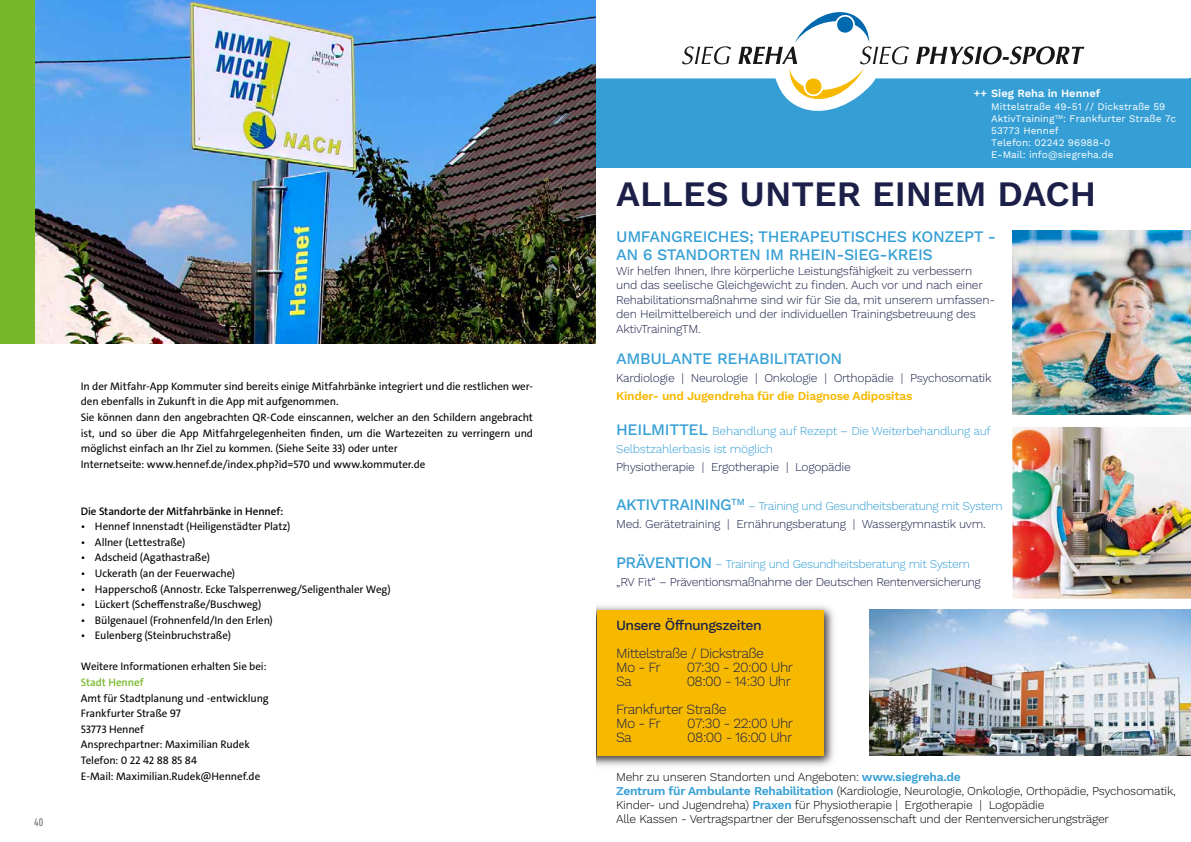
<style>
.page{position:relative;width:1191px;height:842px;background:#fff}
.page>*{position:absolute;margin:0;border:0;box-sizing:border-box;transform-origin:0 0}
.t1{font:600 35.8px "Work Sans";color:#1c2049}
.t2{font:500 16.1px/18.1px "Work Sans";letter-spacing:-.02em;color:#359fd5}
.t3{font:300 14px/14px "Work Sans";letter-spacing:-.04em;color:#1c204a}
.t4{font:500 14px "Work Sans";letter-spacing:-.04em;color:#1c204a}
.t5{font:300 12px/14.5px "Work Sans";letter-spacing:-.02em;color:#1c2049}
.t6{font:300 12px/14.1px "Work Sans";letter-spacing:-.02em;color:#000}
.t7{font:300 12px/18.1px "Work Sans";letter-spacing:-.02em;color:#359fd5}
.t8{font:600 12px "Work Sans";letter-spacing:-.02em;color:#f6b900}
.t9{font:11px/15.6px "The Sans";letter-spacing:-.01em;color:#000}
.t10{font:600 11px "The Sans";letter-spacing:-.005em;color:#000}
.t11{font:600 11px "Work Sans";color:#fff}
.t12{font:600 11px "The Sans";letter-spacing:-.005em;color:#76b82a}
.t13{font:11px "D DIN Condensed";color:#646363}
.t14{font:10px/12px "Work Sans";color:#fff}
.t15{font:5px "The Sans";letter-spacing:.015em;color:#768089}
.s1{font-weight:500;font-size:16.1px}
.s2{font-weight:500;font-size:16.1px;color:#359fd5}
.s3{color:#359fd5}
.s4{font-weight:600;color:#359fd5}
</style>
<div class="page">
<div style="left:597px;top:78px;width:594px;height:90px;background:#359fd5"></div>
<svg style="left:597px;top:46px;width:591px;height:65px"></svg>
<svg style="left:682px;top:46px;width:49px;height:18px"></svg>
<svg style="left:738px;top:12px;width:171px;height:93px"></svg>
<svg style="left:916px;top:46px;width:168px;height:18px"></svg>
<img style="left:597px;top:606px;width:237px;height:160px">
<div style="left:597px;top:610px;width:226px;height:145px;background:#f6b900"></div>
<img style="left:1012px;top:230px;width:179px;height:185px">
<img style="left:1012px;top:427px;width:179px;height:172px">
<img style="left:869px;top:610px;width:322px;height:145px">
<img style="left:34px;top:0;width:561px;height:343px">
<div style="left:0;top:0;width:34px;height:343px;background:#76b82a"></div>
<p class="t13" style="left:34px;top:816px;width:11px">40</p>
<p class="t15" style="left:547px;top:327px;width:69px;rotate:-90deg">Foto: Dominique Müller-Grote</p>
<p class="t9" style="left:81px;top:378px;width:454px">In der Mitfahr-App Kommuter sind bereits einige Mitfahrbänke integriert und die restlichen wer&shy;den ebenfalls in Zukunft in die App mit aufgenommen.<br>Sie können dann den angebrachten QR-Code einscannen, welcher an den Schildern angebracht ist, und so über die App Mitfahrgelegenheiten finden, um die Wartezeiten zu verringern und möglichst einfach an Ihr Ziel zu kommen. (Siehe Seite 33) oder unter<br>Internetseite: www.hennef.de/index.php?id=570 und www.kommuter.de</p>
<p class="t10" style="left:81px;top:504px;width:204px">Die Standorte der Mitfahrbänke in Hennef:</p>
<p class="t9" style="left:81px;top:519px;width:211px">• Hennef Innenstadt (Heiligenstädter Platz)</p>
<p class="t9" style="left:81px;top:534px;width:106px">• Allner (Lettestraße)</p>
<p class="t9" style="left:81px;top:550px;width:131px">• Adscheid (Agathastraße)</p>
<p class="t9" style="left:81px;top:565px;width:156px">• Uckerath (an der Feuerwache)</p>
<p class="t9" style="left:81px;top:581px;width:311px">• Happerschoß (Annostr. Ecke Talsperrenweg/Seligenthaler Weg)</p>
<p class="t9" style="left:81px;top:597px;width:182px">• Lückert (Scheffenstraße/Buschweg)</p>
<p class="t9" style="left:81px;top:612px;width:194px">• Bülgenauel (Frohnenfeld/In den Erlen)</p>
<p class="t9" style="left:81px;top:628px;width:152px">• Eulenberg (Steinbruchstraße)</p>
<p class="t9" style="left:81px;top:659px;width:187px">Weitere Informationen erhalten Sie bei:</p>
<p class="t12" style="left:81px;top:675px;width:64px">Stadt Hennef</p>
<p class="t9" style="left:81px;top:690px;width:189px">Amt für Stadtplanung und -entwicklung<br>Frankfurter Straße 97<br>53773 Hennef<br>Ansprechpartner: Maximilian Rudek<br>Telefon: 0 22 42 88 85 84<br>E-Mail: Maximilian.Rudek@Hennef.de</p>
<p class="t11" style="left:974px;top:87px;width:128px">++ Sieg Reha in Hennef</p>
<p class="t14" style="left:991px;top:101px;width:186px">Mittelstraße 49-51 // Dickstraße 59<br>AktivTraining<sup>TM</sup>: Frankfurter Straße 7c<br>53773 Hennef<br>Telefon: 02242 96988-0<br>E-Mail: info@siegreha.de</p>
<h1 class="t1" style="left:616px;top:173px;width:481px">ALLES UNTER EINEM DACH</h1>
<h2 class="t2" style="left:616px;top:229px;width:381px">UMFANGREICHES; THERAPEUTISCHES KONZEPT -<br>AN 6 STANDORTEN IM RHEIN-SIEG-KREIS</h2>
<p class="t5" style="left:616px;top:264px;width:380px">Wir helfen Ihnen, Ihre körperliche Leistungsfähigkeit zu verbessern und das seelische Gleichgewicht zu finden. Auch vor und nach einer Rehabilitationsmaßnahme sind wir für Sie da, mit unserem umfassen&shy;den Heilmittelbereich und der individuellen Trainingsbetreuung des AktivTrainingTM.</p>
<h2 class="t2" style="left:616px;top:350px;width:228px">AMBULANTE REHABILITATION</h2>
<p class="t5" style="left:616px;top:371px;width:377px">Kardiologie | Neurologie | Onkologie | Orthopädie | Psychosomatik</p>
<p class="t8" style="left:616px;top:389px;width:298px">Kinder- und Jugendreha für die Diagnose Adipositas</p>
<p class="t7" style="left:616px;top:422px;width:376px"><span class="s1">HEILMITTEL</span> Behandlung auf Rezept – Die Weiterbehandlung auf<br>Selbstzahlerbasis ist möglich</p>
<p class="t5" style="left:616px;top:460px;width:236px">Physiotherapie | Ergotherapie | Logopädie</p>
<p class="t5" style="left:616px;top:497px;width:388px;line-height:18.1px"><span class="s2">AKTIVTRAINING</span><sup>TM</sup> <span class="s3">– Training und Gesundheitsberatung mit System<br></span>Med. Gerätetraining | Ernährungsberatung | Wassergymnastik uvm.</p>
<p class="t5" style="left:616px;top:556px;width:366px;line-height:18.1px"><span class="s2">PRÄVENTION</span> <span class="s3">– Training und Gesundheitsberatung mit System </span>„RV Fit“ – Präventionsmaßnahme der Deutschen Rentenversicherung</p>
<p class="t4" style="left:616px;top:617px;width:147px">Unsere Öffnungszeiten</p>
<p class="t3" style="left:616px;top:647px;width:149px">Mittelstraße / Dickstraße<br>Mo - Fr</p>
<p class="t3" style="left:686px;top:661px;width:108px">07:30 - 20:00 Uhr</p>
<p class="t3" style="left:616px;top:668px;width:176px;line-height:28.1px;text-indent:70px">08:00 - 14:30 Uhr<br>Frankfurter Straße</p>
<p class="t3" style="left:616px;top:717px;width:46px">Mo - Fr</p>
<p class="t3" style="left:687px;top:717px;width:107px">07:30 - 22:00 Uhr</p>
<p class="t3" style="left:616px;top:731px;width:17px">Sa</p>
<p class="t3" style="left:687px;top:731px;width:107px">08:00 - 16:00 Uhr</p>
<p class="t3" style="left:616px;top:675px;width:17px">Sa</p>
<p class="t6" style="left:616px;top:770px;width:561px">Mehr zu unseren Standorten und Angeboten: <span class="s4">www.siegreha.de<br>Zentrum für Ambulante Rehabilitation</span> (Kardiologie, Neurologie, Onkologie, Orthopädie, Psychosomatik, Kinder- und Jugendreha) <span class="s4">Praxen</span> für Physiotherapie | Ergotherapie | Logopädie<br>Alle Kassen - Vertragspartner der Berufsgenossenschaft und der Rentenversicherungsträger</p>
</div>
